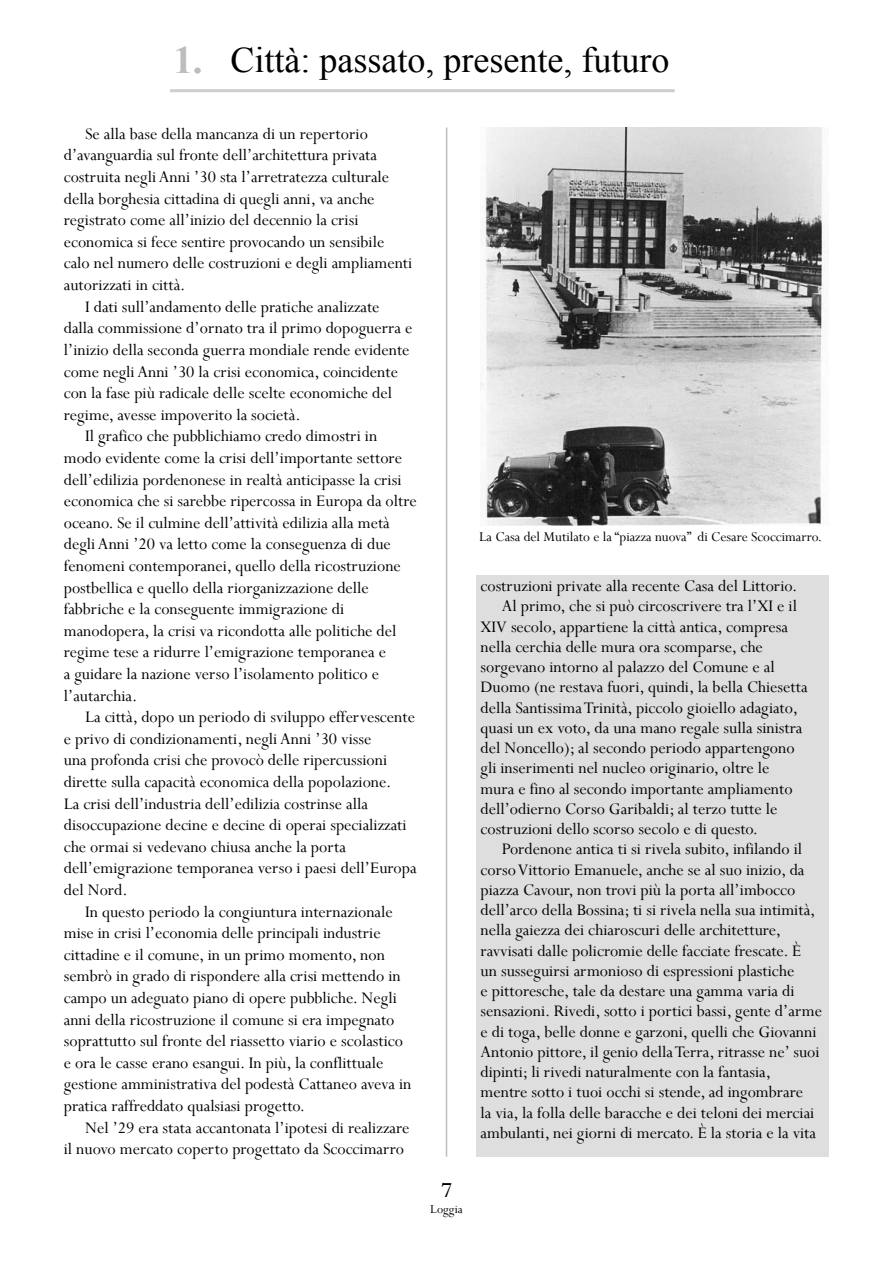
<style>
.page{position:relative;width:893px;height:1263px;background:#fff}
.page>*{position:absolute;margin:0;border:0;box-sizing:border-box;transform-origin:0 0}
.t1{font:36px "Times New Roman";color:#000}
.t2{font:24px "Perpetua";color:#000}
.t3{font:18px "Perpetua";color:#000}
.t4{font:15px "Perpetua";color:#000}
.t5{font:13.5px "Perpetua";color:#000}
.s1{font-weight:700;font-size:39px;color:#bdbdbc}
</style>
<div class="page">
<hr style="left:170px;top:89px;width:505px;height:3px;background:#cececd">
<hr style="left:446px;top:128px;width:1px;height:1029px;background:#bdbdbc">
<div style="left:476px;top:575px;width:353px;height:582px;background:#dedede"></div>
<img style="left:480px;top:128px;width:346px;height:398px">
<h1 class="t1" style="left:173px;top:35px;width:498px"><span class="s1">1.</span> Città: passato, presente, futuro</h1>
<p class="t3" style="left:85px;top:122px;width:284px">Se alla base della mancanza di un repertorio</p>
<p class="t3" style="left:64px;top:144px;width:315px">d’avanguardia sul fronte dell’architettura privata</p>
<p class="t3" style="left:64px;top:166px;width:327px">costruita negli Anni ’30 sta l’arretratezza culturale</p>
<p class="t3" style="left:64px;top:187px;width:312px">della borghesia cittadina di quegli anni, va anche</p>
<p class="t3" style="left:64px;top:209px;width:296px">registrato come all’inizio del decennio la crisi</p>
<p class="t3" style="left:64px;top:230px;width:322px">economica si fece sentire provocando un sensibile</p>
<p class="t3" style="left:64px;top:252px;width:350px">calo nel numero delle costruzioni e degli ampliamenti</p>
<p class="t3" style="left:64px;top:274px;width:123px">autorizzati in città.</p>
<p class="t3" style="left:85px;top:295px;width:296px">I dati sull’andamento delle pratiche analizzate</p>
<p class="t3" style="left:64px;top:317px;width:350px">dalla commissione d’ornato tra il primo dopoguerra e</p>
<p class="t3" style="left:64px;top:338px;width:347px">l’inizio della seconda guerra mondiale rende evidente</p>
<p class="t3" style="left:64px;top:360px;width:336px">come negli Anni ’30 la crisi economica, coincidente</p>
<p class="t3" style="left:64px;top:382px;width:330px">con la fase più radicale delle scelte economiche del</p>
<p class="t3" style="left:64px;top:403px;width:238px">regime, avesse impoverito la società.</p>
<p class="t3" style="left:85px;top:425px;width:294px">Il grafico che pubblichiamo credo dimostri in</p>
<p class="t3" style="left:64px;top:446px;width:340px">modo evidente come la crisi dell’importante settore</p>
<p class="t3" style="left:64px;top:468px;width:339px">dell’edilizia pordenonese in realtà anticipasse la crisi</p>
<p class="t3" style="left:64px;top:490px;width:354px">economica che si sarebbe ripercossa in Europa da oltre</p>
<p class="t3" style="left:64px;top:511px;width:328px">oceano. Se il culmine dell’attività edilizia alla metà</p>
<p class="t3" style="left:64px;top:533px;width:329px">degli Anni ’20 va letto come la conseguenza di due</p>
<p class="t3" style="left:64px;top:554px;width:339px">fenomeni contemporanei, quello della ricostruzione</p>
<p class="t3" style="left:64px;top:576px;width:307px">postbellica e quello della riorganizzazione delle</p>
<p class="t3" style="left:64px;top:598px;width:282px">fabbriche e la conseguente immigrazione di</p>
<p class="t3" style="left:64px;top:619px;width:334px">manodopera, la crisi va ricondotta alle politiche del</p>
<p class="t3" style="left:64px;top:641px;width:324px">regime tese a ridurre l’emigrazione temporanea e</p>
<p class="t3" style="left:64px;top:662px;width:317px">a guidare la nazione verso l’isolamento politico e</p>
<p class="t3" style="left:64px;top:684px;width:75px">l’autarchia.</p>
<p class="t3" style="left:85px;top:706px;width:331px">La città, dopo un periodo di sviluppo effervescente</p>
<p class="t3" style="left:64px;top:727px;width:309px">e privo di condizionamenti, negli Anni ’30 visse</p>
<p class="t3" style="left:64px;top:749px;width:325px">una profonda crisi che provocò delle ripercussioni</p>
<p class="t3" style="left:64px;top:770px;width:329px">dirette sulla capacità economica della popolazione.</p>
<p class="t3" style="left:64px;top:792px;width:306px">La crisi dell’industria dell’edilizia costrinse alla</p>
<p class="t3" style="left:64px;top:814px;width:344px">disoccupazione decine e decine di operai specializzati</p>
<p class="t3" style="left:64px;top:835px;width:284px">che ormai si vedevano chiusa anche la porta</p>
<p class="t3" style="left:64px;top:857px;width:354px">dell’emigrazione temporanea verso i paesi dell’Europa</p>
<p class="t3" style="left:64px;top:878px;width:65px">del Nord.</p>
<p class="t3" style="left:85px;top:900px;width:309px">In questo periodo la congiuntura internazionale</p>
<p class="t3" style="left:64px;top:922px;width:318px">mise in crisi l’economia delle principali industrie</p>
<p class="t3" style="left:64px;top:943px;width:323px">cittadine e il comune, in un primo momento, non</p>
<p class="t3" style="left:64px;top:965px;width:338px">sembrò in grado di rispondere alla crisi mettendo in</p>
<p class="t3" style="left:64px;top:986px;width:335px">campo un adeguato piano di opere pubbliche. Negli</p>
<p class="t3" style="left:64px;top:1008px;width:332px">anni della ricostruzione il comune si era impegnato</p>
<p class="t3" style="left:64px;top:1030px;width:341px">soprattutto sul fronte del riassetto viario e scolastico</p>
<p class="t3" style="left:64px;top:1051px;width:321px">e ora le casse erano esangui. In più, la conflittuale</p>
<p class="t3" style="left:64px;top:1073px;width:349px">gestione amministrativa del podestà Cattaneo aveva in</p>
<p class="t3" style="left:64px;top:1094px;width:243px">pratica raffreddato qualsiasi progetto.</p>
<p class="t3" style="left:85px;top:1116px;width:326px">Nel ’29 era stata accantonata l’ipotesi di realizzare</p>
<p class="t3" style="left:64px;top:1138px;width:342px">il nuovo mercato coperto progettato da Scoccimarro</p>
<h2 class="t2" style="left:441px;top:1175px;width:12px">7</h2>
<p class="t5" style="left:430px;top:1201px;width:34px">Loggia</p>
<p class="t4" style="left:479px;top:527px;width:345px">La Casa del Mutilato e la “piazza nuova” di Cesare Scoccimarro.</p>
<p class="t3" style="left:480px;top:574px;width:318px">costruzioni private alla recente Casa del Littorio.</p>
<p class="t3" style="left:502px;top:595px;width:297px">Al primo, che si può circoscrivere tra l’XI e il</p>
<p class="t3" style="left:480px;top:615px;width:309px">XIV secolo, appartiene la città antica, compresa</p>
<p class="t3" style="left:480px;top:635px;width:284px">nella cerchia delle mura ora scomparse, che</p>
<p class="t3" style="left:480px;top:655px;width:296px">sorgevano intorno al palazzo del Comune e al</p>
<p class="t3" style="left:480px;top:676px;width:329px">Duomo (ne restava fuori, quindi, la bella Chiesetta</p>
<p class="t3" style="left:480px;top:696px;width:319px">della Santissima Trinità, piccolo gioiello adagiato,</p>
<p class="t3" style="left:480px;top:716px;width:323px">quasi un ex voto, da una mano regale sulla sinistra</p>
<p class="t3" style="left:480px;top:736px;width:316px">del Noncello); al secondo periodo appartengono</p>
<p class="t3" style="left:480px;top:757px;width:290px">gli inserimenti nel nucleo originario, oltre le</p>
<p class="t3" style="left:480px;top:777px;width:314px">mura e fino al secondo importante ampliamento</p>
<p class="t3" style="left:480px;top:797px;width:298px">dell’odierno Corso Garibaldi; al terzo tutte le</p>
<p class="t3" style="left:480px;top:817px;width:279px">costruzioni dello scorso secolo e di questo.</p>
<p class="t3" style="left:502px;top:838px;width:302px">Pordenone antica ti si rivela subito, infilando il</p>
<p class="t3" style="left:480px;top:858px;width:325px">corso Vittorio Emanuele, anche se al suo inizio, da</p>
<p class="t3" style="left:480px;top:878px;width:316px">piazza Cavour, non trovi più la porta all’imbocco</p>
<p class="t3" style="left:480px;top:898px;width:336px">dell’arco della Bossina; ti si rivela nella sua intimità,</p>
<p class="t3" style="left:480px;top:919px;width:302px">nella gaiezza dei chiaroscuri delle architetture,</p>
<p class="t3" style="left:480px;top:939px;width:322px">ravvisati dalle policromie delle facciate frescate. È</p>
<p class="t3" style="left:480px;top:959px;width:315px">un susseguirsi armonioso di espressioni plastiche</p>
<p class="t3" style="left:480px;top:979px;width:316px">e pittoresche, tale da destare una gamma varia di</p>
<p class="t3" style="left:480px;top:1000px;width:343px">sensazioni. Rivedi, sotto i portici bassi, gente d’arme</p>
<p class="t3" style="left:480px;top:1020px;width:338px">e di toga, belle donne e garzoni, quelli che Giovanni</p>
<p class="t3" style="left:480px;top:1040px;width:341px">Antonio pittore, il genio della Terra, ritrasse ne’ suoi</p>
<p class="t3" style="left:480px;top:1060px;width:292px">dipinti; li rivedi naturalmente con la fantasia,</p>
<p class="t3" style="left:480px;top:1081px;width:324px">mentre sotto i tuoi occhi si stende, ad ingombrare</p>
<p class="t3" style="left:480px;top:1101px;width:335px">la via, la folla delle baracche e dei teloni dei merciai</p>
<p class="t3" style="left:480px;top:1121px;width:337px">ambulanti, nei giorni di mercato. È la storia e la vita</p>
</div>
